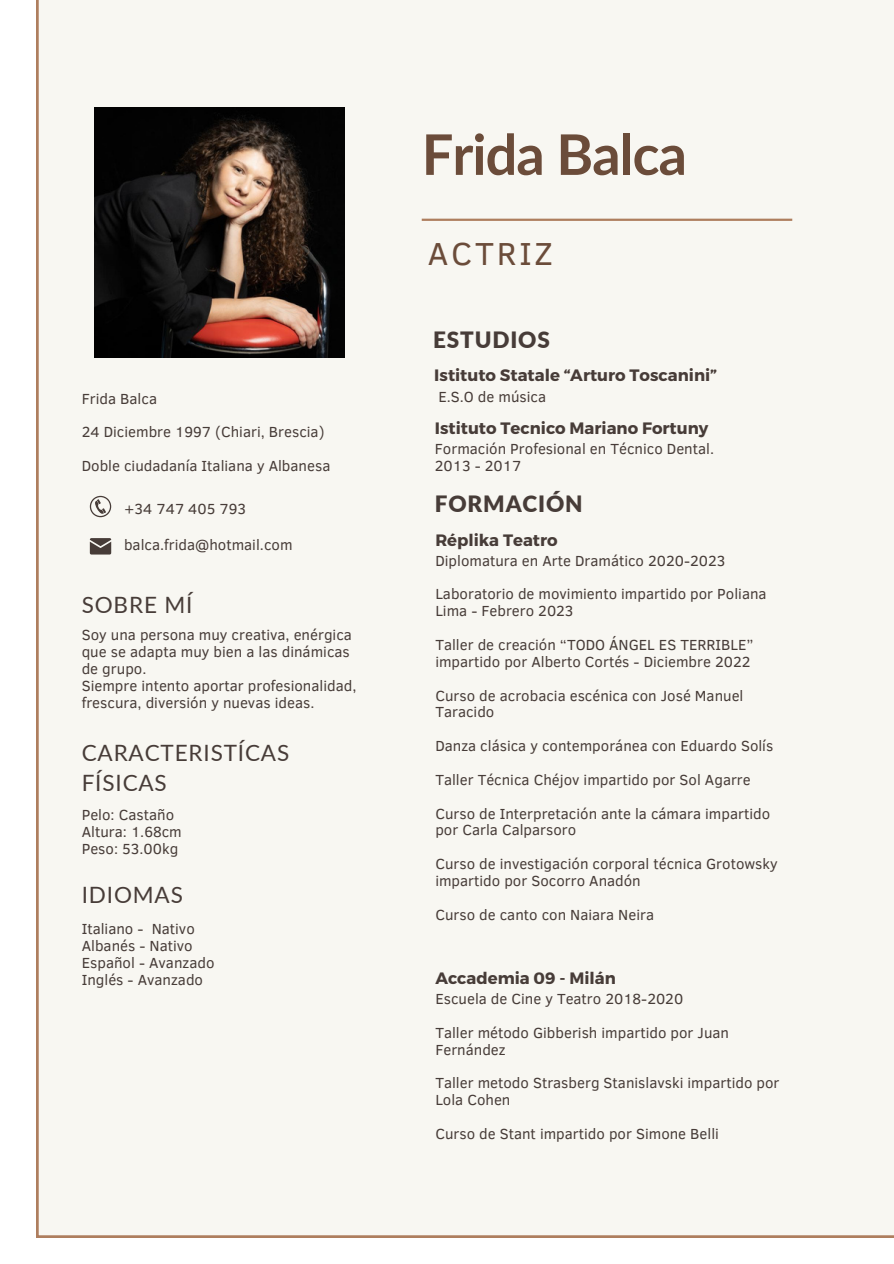
<style>
.page{position:relative;width:894px;height:1264px;background:#fff}
.page>*{position:absolute;margin:0;border:0;box-sizing:border-box;transform-origin:0 0}
.t1{font:700 55.95px "Lato";letter-spacing:-.02em;color:#6b4c3a}
.t2{font:32.7px "Clear Sans";letter-spacing:.085em;color:#6b4c3a}
.t3{font:22.5px/30.3px "Lato";letter-spacing:.04em;color:#473c38}
.t4{font:900 22.5px "Lato";letter-spacing:.04em;color:#473c38}
.t5{font:700 16.5px "Montserrat";color:#473c38}
.t6{font:15px/16.8px "Clear Sans";color:#473c38}
</style>
<div class="page">
<div style="left:36px;top:0;width:857px;height:1237px;background:#f8f7f2"></div>
<hr style="left:421px;top:219px;width:371px;height:2px;background:#ae7e5e">
<svg style="left:90px;top:496px;width:21px;height:21px"></svg>
<svg style="left:90px;top:538px;width:21px;height:16px"></svg>
<img style="left:94px;top:108px;width:250px;height:250px">
<h5 class="t6" style="left:82px;top:389px;width:77px">Frida Balca</h5>
<p class="t6" style="left:82px;top:423px;width:244px">24 Diciembre 1997 (Chiari, Brescia)</p>
<p class="t6" style="left:82px;top:456px;width:250px">Doble ciudadanía Italiana y Albanesa</p>
<p class="t6" style="left:124px;top:499px;width:124px">+34 747 405 793</p>
<p class="t6" style="left:124px;top:535px;width:170px">balca.frida@hotmail.com</p>
<p class="t3" style="left:82px;top:589px;width:112px">SOBRE MÍ</p>
<p class="t6" style="left:82px;top:625px;width:272px">Soy una persona muy creativa, enérgica que se adapta muy bien a las dinámicas de grupo.</p>
<p class="t6" style="left:82px;top:676px;width:276px">Siempre intento aportar profesionalidad, frescura, diversión y nuevas ideas.</p>
<p class="t3" style="left:82px;top:737px;width:209px">CARACTERISTÍCAS<br>FÍSICAS</p>
<p class="t6" style="left:82px;top:805px;width:94px">Pelo: Castaño</p>
<p class="t6" style="left:82px;top:822px;width:102px">Altura: 1.68cm</p>
<p class="t6" style="left:82px;top:839px;width:98px">Peso: 53.00kg</p>
<p class="t3" style="left:82px;top:879px;width:103px">IDIOMAS</p>
<h4 class="t6" style="left:82px;top:919px;width:115px">Italiano - Nativo</h4>
<p class="t6" style="left:82px;top:936px;width:112px">Albanés - Nativo</p>
<p class="t6" style="left:82px;top:953px;width:134px">Español - Avanzado</p>
<p class="t6" style="left:82px;top:970px;width:123px">Inglés - Avanzado</p>
<p class="t1" style="left:421px;top:120px;width:266px">Frida Balca</p>
<p class="t2" style="left:427px;top:229px;width:127px">ACTRIZ</p>
<h4 class="t4" style="left:433px;top:325px;width:118px">ESTUDIOS</h4>
<p class="t5" style="left:434px;top:365px;width:284px">Istituto Statale “Arturo Toscanini”</p>
<p class="t6" style="left:438px;top:387px;width:109px">E.S.O de música</p>
<h4 class="t5" style="left:434px;top:417px;width:275px">Istituto Tecnico Mariano Fortuny</h4>
<p class="t6" style="left:434px;top:440px;width:281px">Formación Profesional en Técnico Dental.</p>
<p class="t6" style="left:434px;top:456px;width:88px">2013 - 2017</p>
<p class="t4" style="left:434px;top:489px;width:149px">FORMACIÓN</p>
<h1 class="t5" style="left:435px;top:529px;width:124px">Réplika Teatro</h1>
<h2 class="t6" style="left:435px;top:551px;width:291px">Diplomatura en Arte Dramático 2020-2023</h2>
<h3 class="t6" style="left:435px;top:585px;width:332px">Laboratorio de movimiento impartido por Poliana<br>Lima - Febrero 2023</h3>
<h5 class="t6" style="left:435px;top:635px;width:319px">Taller de creación “TODO ÁNGEL ES TERRIBLE” impartido por Alberto Cortés - Diciembre 2022</h5>
<p class="t6" style="left:435px;top:686px;width:309px">Curso de acrobacia escénica con José Manuel<br>Taracido</p>
<h5 class="t6" style="left:435px;top:736px;width:339px">Danza clásica y contemporánea con Eduardo Solís</h5>
<p class="t6" style="left:435px;top:770px;width:317px">Taller Técnica Chéjov impartido por Sol Agarre</p>
<h3 class="t6" style="left:435px;top:804px;width:336px">Curso de Interpretación ante la cámara impartido por Carla Calparsoro</h3>
<h5 class="t6" style="left:435px;top:854px;width:344px">Curso de investigación corporal técnica Grotowsky impartido por Socorro Anadón</h5>
<p class="t6" style="left:435px;top:905px;width:220px">Curso de canto con Naiara Neira</p>
<p class="t5" style="left:435px;top:967px;width:182px">Accademia 09 - Milán</p>
<p class="t6" style="left:435px;top:989px;width:249px">Escuela de Cine y Teatro 2018-2020</p>
<p class="t6" style="left:435px;top:1023px;width:295px">Taller método Gibberish impartido por Juan<br>Fernández</p>
<p class="t6" style="left:435px;top:1073px;width:345px">Taller metodo Strasberg Stanislavski impartido por<br>Lola Cohen</p>
<p class="t6" style="left:435px;top:1124px;width:285px">Curso de Stant impartido por Simone Belli</p>
</div>
